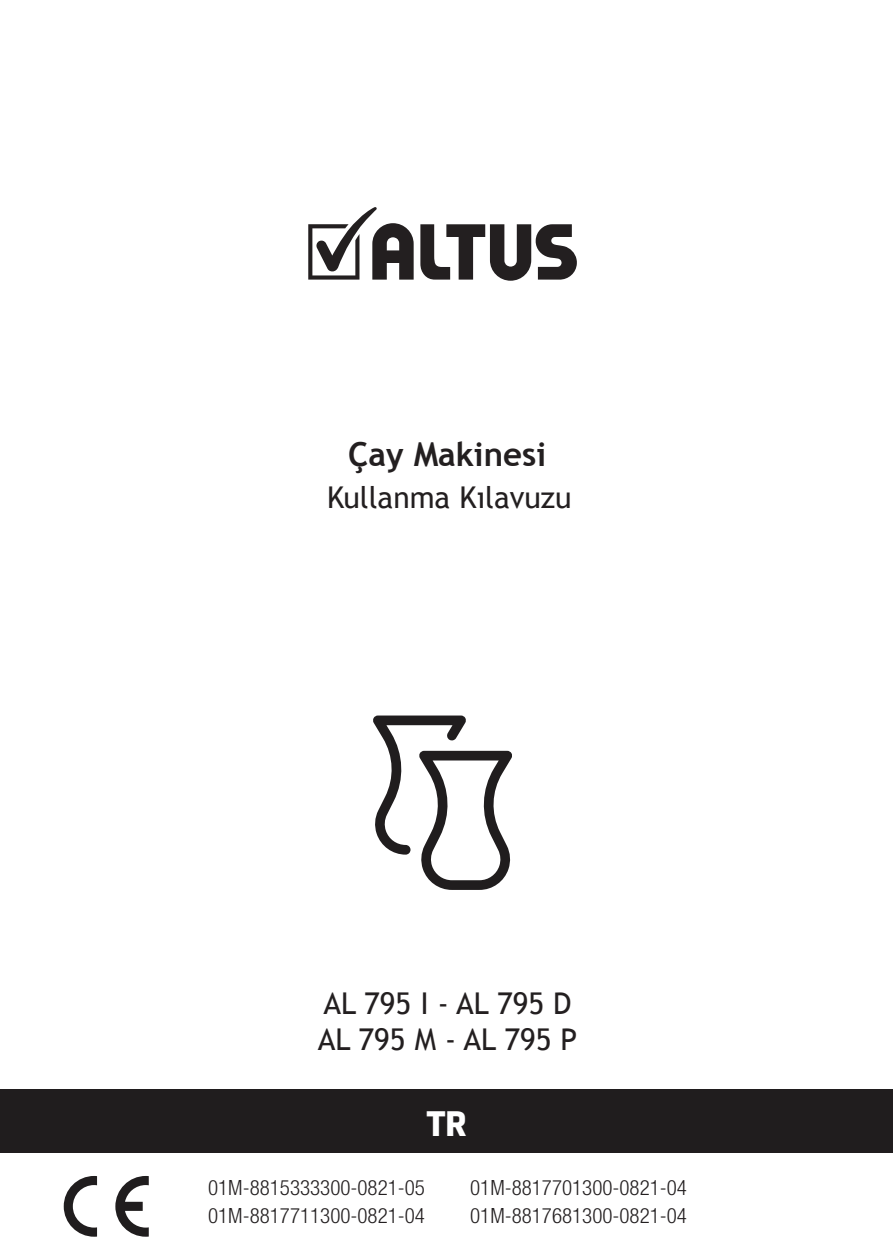
<style>
.page{position:relative;width:893px;height:1259px;background:#fff}
.page>*{position:absolute;margin:0;border:0;box-sizing:border-box;transform-origin:0 0}
.Alt_Basliklar{font:700 33px "Trebuchet MS";color:#231f20}
.t1{font:700 33px "Heron Sans";color:#fff}
.Alt_Basliklar-2{font:30px "Trebuchet MS";color:#231f20}
.Kilavuz_takip_kodu{font:300 condensed 21px "Helvetica Neue LT Pro";color:#231f20}
</style>
<div class="page">
<svg style="left:64px;top:1176px;width:33px;height:60px"></svg>
<svg style="left:115px;top:1176px;width:34px;height:60px"></svg>
<div style="left:0;top:1089px;width:893px;height:63px;background:#201d1e"></div>
<svg style="left:308px;top:207px;width:106px;height:73px"></svg>
<svg style="left:420px;top:224px;width:157px;height:57px"></svg>
<svg style="left:373px;top:715px;width:139px;height:175px"></svg>
<p class="Alt_Basliklar" style="left:348px;top:434px;width:199px">Çay Makinesi</p>
<p class="Alt_Basliklar-2" style="left:327px;top:480px;width:246px">Kullanma Kılavuzu</p>
<p class="Alt_Basliklar-2" style="left:323px;top:986px;width:250px">AL 795 I - AL 795 D</p>
<p class="Alt_Basliklar-2" style="left:318px;top:1022px;width:261px">AL 795 M - AL 795 P</p>
<p class="t1" style="left:426px;top:1101px;width:41px">TR</p>
<p class="Kilavuz_takip_kodu" style="left:208px;top:1175px;width:218px">01M-8815333300-0821-05</p>
<p class="Kilavuz_takip_kodu" style="left:208px;top:1204px;width:218px">01M-8817711300-0821-04</p>
<p class="Kilavuz_takip_kodu" style="left:470px;top:1175px;width:218px">01M-8817701300-0821-04</p>
<p class="Kilavuz_takip_kodu" style="left:470px;top:1204px;width:218px">01M-8817681300-0821-04</p>
</div>
